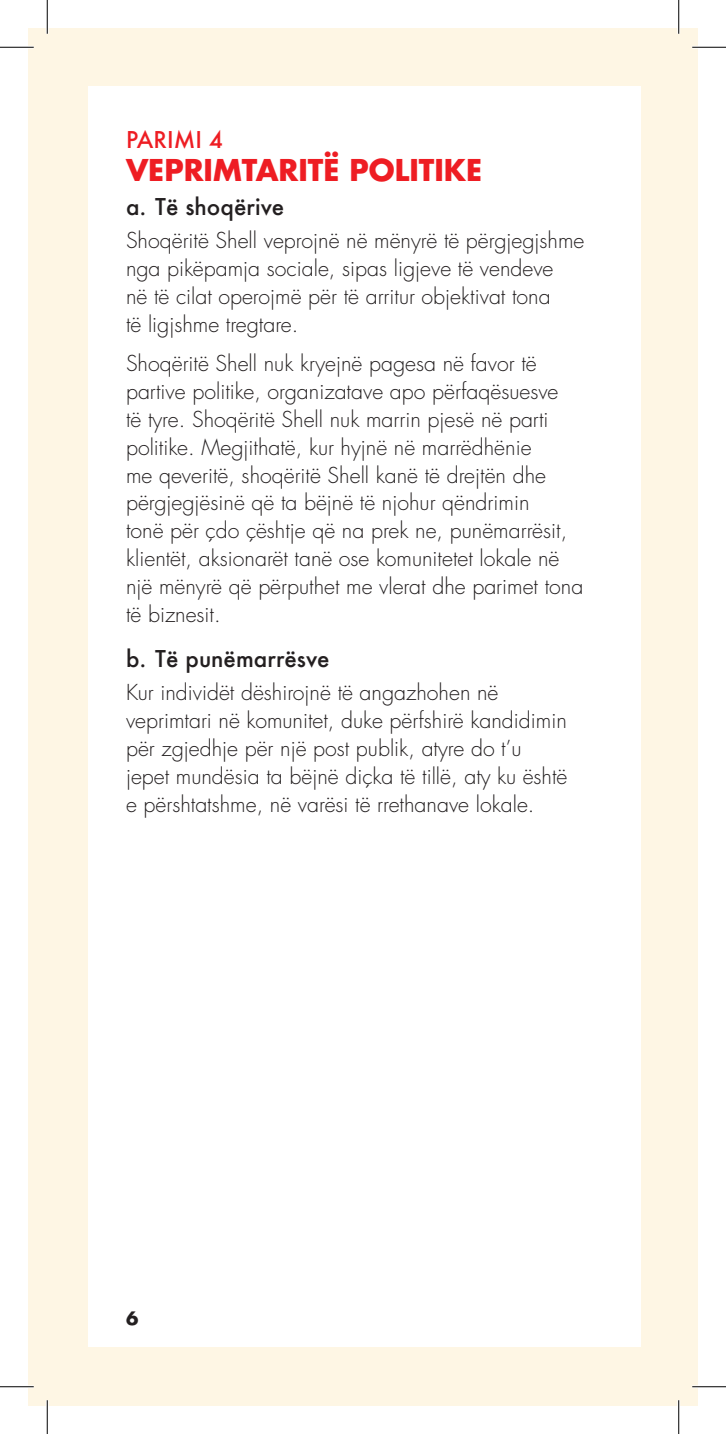
<style>
.page{position:relative;width:726px;height:1434px;background:#fff}
.page>*{position:absolute;margin:0;border:0;box-sizing:border-box;transform-origin:0 0}
.HEAD_4_-_10_11_red_m{font:700 29.25px "Futura LT Pro";color:#ee1d23}
.HEAD_5_-_9_5_11_Medi{font:500 22.5px "Futura";color:#231f20}
.Principle_No{font:500 22.5px "Futura";color:#ee1d23}
.PRINCIPLES_BODY_TEXT{font:300 21.38px/27.9px "Futura LT Pro";color:#231f20}
.t1{font:700 18px "Futura LT Pro";color:#231f20}
</style>
<div class="page">
<div style="left:28px;top:28px;width:670px;height:1378px;background:#fef6e4"></div>
<div style="left:88px;top:87px;width:552px;height:1260px;background:#fff"></div>
<hr style="left:0;top:46px;width:34px;height:3px;background:#fff">
<hr style="left:692px;top:46px;width:34px;height:3px;background:#fff">
<hr style="left:0;top:1385px;width:34px;height:3px;background:#fff">
<hr style="left:692px;top:1385px;width:34px;height:3px;background:#fff">
<hr style="left:46px;top:0;width:3px;height:34px;background:#fff">
<hr style="left:46px;top:1400px;width:3px;height:34px;background:#fff">
<hr style="left:677px;top:0;width:3px;height:34px;background:#fff">
<hr style="left:677px;top:1400px;width:3px;height:34px;background:#fff">
<hr style="left:0;top:47px;width:34px;height:1px;background:#000">
<hr style="left:692px;top:47px;width:34px;height:1px;background:#000">
<hr style="left:0;top:1386px;width:34px;height:1px;background:#000">
<hr style="left:692px;top:1386px;width:34px;height:1px;background:#000">
<hr style="left:47px;top:0;width:1px;height:34px;background:#000">
<hr style="left:47px;top:1400px;width:1px;height:34px;background:#000">
<hr style="left:678px;top:0;width:1px;height:34px;background:#000">
<hr style="left:678px;top:1400px;width:1px;height:34px;background:#000">
<p class="Principle_No" style="left:126px;top:124px;width:98px">PARIMI 4</p>
<p class="HEAD_4_-_10_11_red_m" style="left:126px;top:148px;width:358px">VEPRIMTARITË POLITIKE</p>
<p class="HEAD_5_-_9_5_11_Medi" style="left:126px;top:191px;width:160px">a. Të shoqërive</p>
<p class="PRINCIPLES_BODY_TEXT" style="left:126px;top:227px;width:460px">Shoqëritë Shell veprojnë në mënyrë të përgjegjshme nga pikëpamja sociale, sipas ligjeve të vendeve<br>në të cilat operojmë për të arritur objektivat tona<br>të ligjshme tregtare.</p>
<p class="PRINCIPLES_BODY_TEXT" style="left:126px;top:349px;width:459px">Shoqëritë Shell nuk kryejnë pagesa në favor të partive politike, organizatave apo përfaqësuesve<br>të tyre. Shoqëritë Shell nuk marrin pjesë në parti politike. Megjithatë, kur hyjnë në marrëdhënie<br>me qeveritë, shoqëritë Shell kanë të drejtën dhe përgjegjësinë që ta bëjnë të njohur qëndrimin<br>tonë për çdo çështje që na prek ne, punëmarrësit, klientët, aksionarët tanë ose komunitetet lokale në një mënyrë që përputhet me vlerat dhe parimet tona të biznesit.</p>
<p class="HEAD_5_-_9_5_11_Medi" style="left:126px;top:643px;width:205px">b. Të punëmarrësve</p>
<p class="PRINCIPLES_BODY_TEXT" style="left:126px;top:679px;width:443px">Kur individët dëshirojnë të angazhohen në veprimtari në komunitet, duke përfshirë kandidimin për zgjedhje për një post publik, atyre do t’u jepet mundësia ta bëjnë diçka të tillë, aty ku është e përshtatshme, në varësi të rrethanave lokale.</p>
<p class="t1" style="left:126px;top:1305px;width:14px">6</p>
</div>
